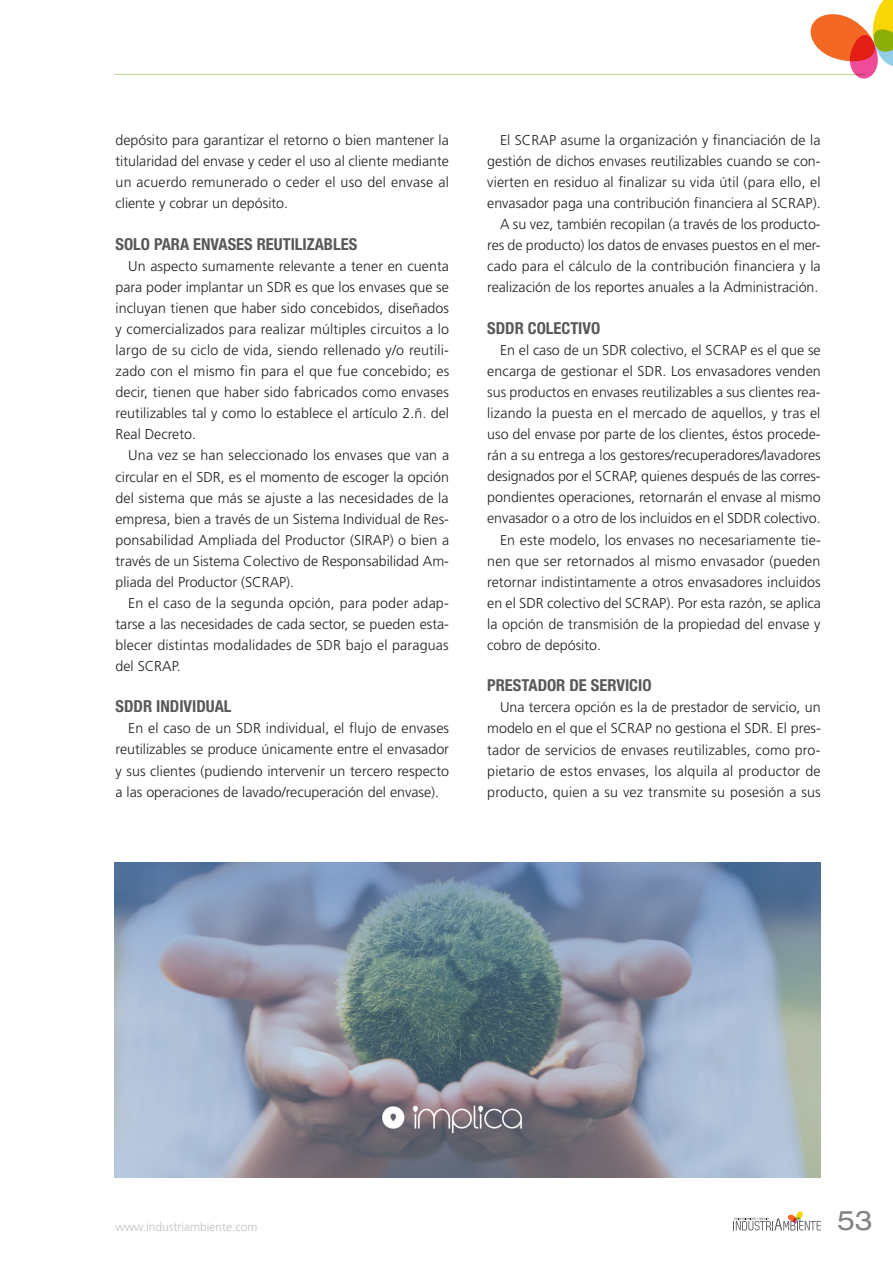
<style>
.page{position:relative;width:893px;height:1263px;background:#fff}
.page>*{position:absolute;margin:0;border:0;box-sizing:border-box;transform-origin:0 0}
.t1{font:expanded 27px "Helvetica Neue LT Std";color:#808285}
.t2{font:700 condensed 16.5px "Helvetica Neue LT Std";color:#57585a}
.t3{font:300 14.25px/21px "Frutiger";color:#231f20;text-align:justify}
.t4{font:300 12px "Frutiger";color:#bebfc2}
</style>
<div class="page">
<svg style="left:733px;top:1211px;width:88px;height:19px"></svg>
<hr style="left:115px;top:74px;width:750px;height:1px;background:#b8d989">
<svg style="left:810px;top:0;width:83px;height:79px"></svg>
<img style="left:115px;top:862px;width:705px;height:316px">
<p class="t3" style="left:116px;top:130px;width:335px">depósito para garantizar el retorno o bien mantener la titularidad del envase y ceder el uso al cliente mediante un acuerdo remunerado o ceder el uso del envase al cliente y cobrar un depósito.</p>
<p class="t2" style="left:116px;top:235px;width:243px">SOLO PARA ENVASES REUTILIZABLES</p>
<p class="t3" style="left:116px;top:256px;width:335px;text-indent:13px">Un aspecto sumamente relevante a tener en cuenta para poder implantar un SDR es que los envases que se incluyan tienen que haber sido concebidos, diseñados y comercializados para realizar múltiples circuitos a lo largo de su ciclo de vida, siendo rellenado y/o reutili&shy;zado con el mismo fin para el que fue concebido; es decir, tienen que haber sido fabricados como envases reutilizables tal y como lo establece el artículo 2.ñ. del Real Decreto.</p>
<p class="t3" style="left:116px;top:445px;width:335px;text-indent:13px">Una vez se han seleccionado los envases que van a circular en el SDR, es el momento de escoger la opción del sistema que más se ajuste a las necesidades de la empresa, bien a través de un Sistema Individual de Res&shy;ponsabilidad Ampliada del Productor (SIRAP) o bien a través de un Sistema Colectivo de Responsabilidad Am&shy;pliada del Productor (SCRAP).</p>
<p class="t3" style="left:116px;top:592px;width:335px;text-indent:13px">En el caso de la segunda opción, para poder adap&shy;tarse a las necesidades de cada sector, se pueden esta&shy;blecer distintas modalidades de SDR bajo el paraguas del SCRAP.</p>
<p class="t2" style="left:116px;top:697px;width:118px">SDDR INDIVIDUAL</p>
<p class="t3" style="left:116px;top:718px;width:335px;text-indent:13px">En el caso de un SDR individual, el flujo de envases reutilizables se produce únicamente entre el envasador y sus clientes (pudiendo intervenir un tercero respecto a las operaciones de lavado/recuperación del envase).</p>
<p class="t3" style="left:487px;top:130px;width:335px;text-align:right">El SCRAP asume la organización y financiación de la gestión de dichos envases reutilizables cuando se con&shy;vierten en residuo al finalizar su vida útil (para ello, el envasador paga una contribución financiera al SCRAP).<br>A su vez, también recopilan (a través de los producto&shy;res de producto) los datos de envases puestos en el mer&shy;cado para el cálculo de la contribución financiera y la realización de los reportes anuales a la Administración.</p>
<p class="t2" style="left:487px;top:319px;width:115px">SDDR COLECTIVO</p>
<p class="t3" style="left:500px;top:340px;width:322px">En el caso de un SDR colectivo, el SCRAP es el que se</p>
<p class="t3" style="left:487px;top:361px;width:335px">encarga de gestionar el SDR. Los envasadores venden</p>
<p class="t3" style="left:487px;top:382px;width:335px">sus productos en envases reutilizables a sus clientes rea-</p>
<p class="t3" style="left:487px;top:403px;width:335px">lizando la puesta en el mercado de aquellos, y tras el</p>
<p class="t3" style="left:487px;top:424px;width:335px">uso del envase por parte de los clientes, éstos procede-</p>
<p class="t3" style="left:487px;top:445px;width:335px">rán a su entrega a los gestores/recuperadores/lavadores</p>
<p class="t3" style="left:487px;top:466px;width:335px">designados por el SCRAP, quienes después de las corres-</p>
<p class="t3" style="left:487px;top:487px;width:335px">pondientes operaciones, retornarán el envase al mismo</p>
<p class="t3" style="left:487px;top:508px;width:335px">envasador o a otro de los incluidos en el SDDR colectivo.</p>
<p class="t3" style="left:500px;top:529px;width:322px">En este modelo, los envases no necesariamente tie-</p>
<p class="t3" style="left:487px;top:550px;width:335px">nen que ser retornados al mismo envasador (pueden</p>
<p class="t3" style="left:487px;top:571px;width:335px">retornar indistintamente a otros envasadores incluidos</p>
<p class="t3" style="left:487px;top:592px;width:335px">en el SDR colectivo del SCRAP). Por esta razón, se aplica</p>
<p class="t3" style="left:487px;top:613px;width:335px">la opción de transmisión de la propiedad del envase y</p>
<p class="t3" style="left:487px;top:634px;width:115px">cobro de depósito.</p>
<p class="t2" style="left:487px;top:676px;width:166px">PRESTADOR DE SERVICIO</p>
<p class="t3" style="left:487px;top:697px;width:335px;text-indent:13px">Una tercera opción es la de prestador de servicio, un modelo en el que el SCRAP no gestiona el SDR. El pres&shy;tador de servicios de envases reutilizables, como pro&shy;pietario de estos envases, los alquila al productor de producto, quien a su vez transmite su posesión a sus</p>
<p class="t4" style="left:116px;top:1220px;width:144px">www.industriambiente.com</p>
<h1 class="t1" style="left:837px;top:1204px;width:38px">53</h1>
</div>
